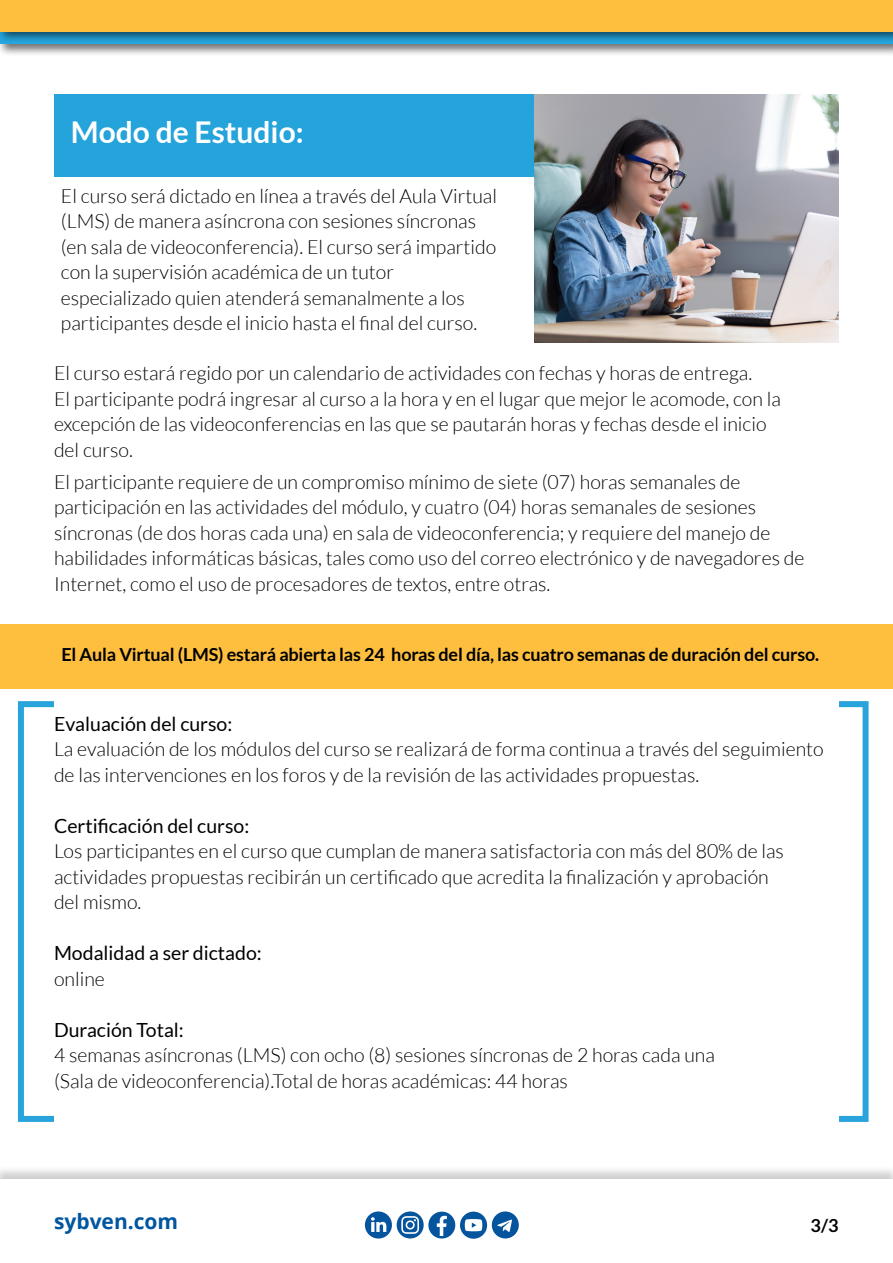
<style>
.page{position:relative;width:893px;height:1263px;background:#fff}
.page>*{position:absolute;margin:0;border:0;box-sizing:border-box;transform-origin:0 0}
.t1{font:700 30px "Lato";color:#fff}
.t2{font:700 21px "Open Sans";color:#00569f}
.t3{font:300 19.5px/25.5px "Lato";color:#000}
.t4{font:19.5px "Lato";color:#000}
.t5{font:700 18px "Lato";letter-spacing:-.01em;color:#000101}
</style>
<div class="page">
<div style="left:0;top:22px;width:893px;height:34px;background:#000;opacity:.56"></div>
<div style="left:0;top:0;width:893px;height:44px;background:#000;opacity:.56"></div>
<div style="left:0;top:0;width:893px;height:31px;background:#febf3e"></div>
<div style="left:0;top:1165px;width:893px;height:98px;background:#000;opacity:.2"></div>
<div style="left:0;top:1179px;width:893px;height:83px;background:#fff"></div>
<svg style="left:365px;top:1211px;width:154px;height:28px"></svg>
<div style="left:54px;top:94px;width:756px;height:83px;background:#25a3db"></div>
<div style="left:0;top:624px;width:893px;height:64px;background:#febf3e"></div>
<img style="left:535px;top:95px;width:304px;height:248px">
<h1 class="t1" style="left:71px;top:115px;width:234px">Modo de Estudio:</h1>
<p class="t3" style="left:61px;top:183px;width:438px">El curso será dictado en línea a través del Aula Virtual (LMS) de manera asíncrona con sesiones síncronas (en sala de videoconferencia). El curso será impartido con la supervisión académica de un tutor especializado quien atenderá semanalmente a los participantes desde el inicio hasta el final del curso.</p>
<p class="t3" style="left:54px;top:361px;width:728px">El curso estará regido por un calendario de actividades con fechas y horas de entrega.<br>El participante podrá ingresar al curso a la hora y en el lugar que mejor le acomode, con la excepción de las videoconferencias en las que se pautarán horas y fechas desde el inicio del curso.</p>
<p class="t3" style="left:54px;top:469px;width:752px">El participante requiere de un compromiso mínimo de siete (07) horas semanales de participación en las actividades del módulo, y cuatro (04) horas semanales de sesiones síncronas (de dos horas cada una) en sala de videoconferencia; y requiere del manejo de habilidades informáticas básicas, tales como uso del correo electrónico y de navegadores de Internet, como el uso de procesadores de textos, entre otras.</p>
<p class="t5" style="left:61px;top:644px;width:759px">El Aula Virtual (LMS) estará abierta las 24 horas del día, las cuatro semanas de duración del curso.</p>
<p class="t4" style="left:54px;top:713px;width:180px">Evaluación del curso:</p>
<p class="t3" style="left:54px;top:737px;width:771px">La evaluación de los módulos del curso se realizará de forma continua a través del seguimiento de las intervenciones en los foros y de la revisión de las actividades propuestas.</p>
<p class="t4" style="left:54px;top:815px;width:197px">Certificación del curso:</p>
<p class="t3" style="left:54px;top:839px;width:731px">Los participantes en el curso que cumplan de manera satisfactoria con más del 80% de las actividades propuestas recibirán un certificado que acredita la finalización y aprobación del mismo.</p>
<p class="t4" style="left:54px;top:942px;width:209px">Modalidad a ser dictado:</p>
<p class="t3" style="left:54px;top:966px;width:52px">online</p>
<p class="t4" style="left:54px;top:1019px;width:131px">Duración Total:</p>
<p class="t3" style="left:54px;top:1043px;width:662px">4 semanas asíncronas (LMS) con ocho (8) sesiones síncronas de 2 horas cada una (Sala de videoconferencia).Total de horas académicas: 44 horas</p>
<p class="t2" style="left:54px;top:1207px;width:126px">sybven.com</p>
<p class="t5" style="left:811px;top:1215px;width:29px">3/3</p>
</div>
